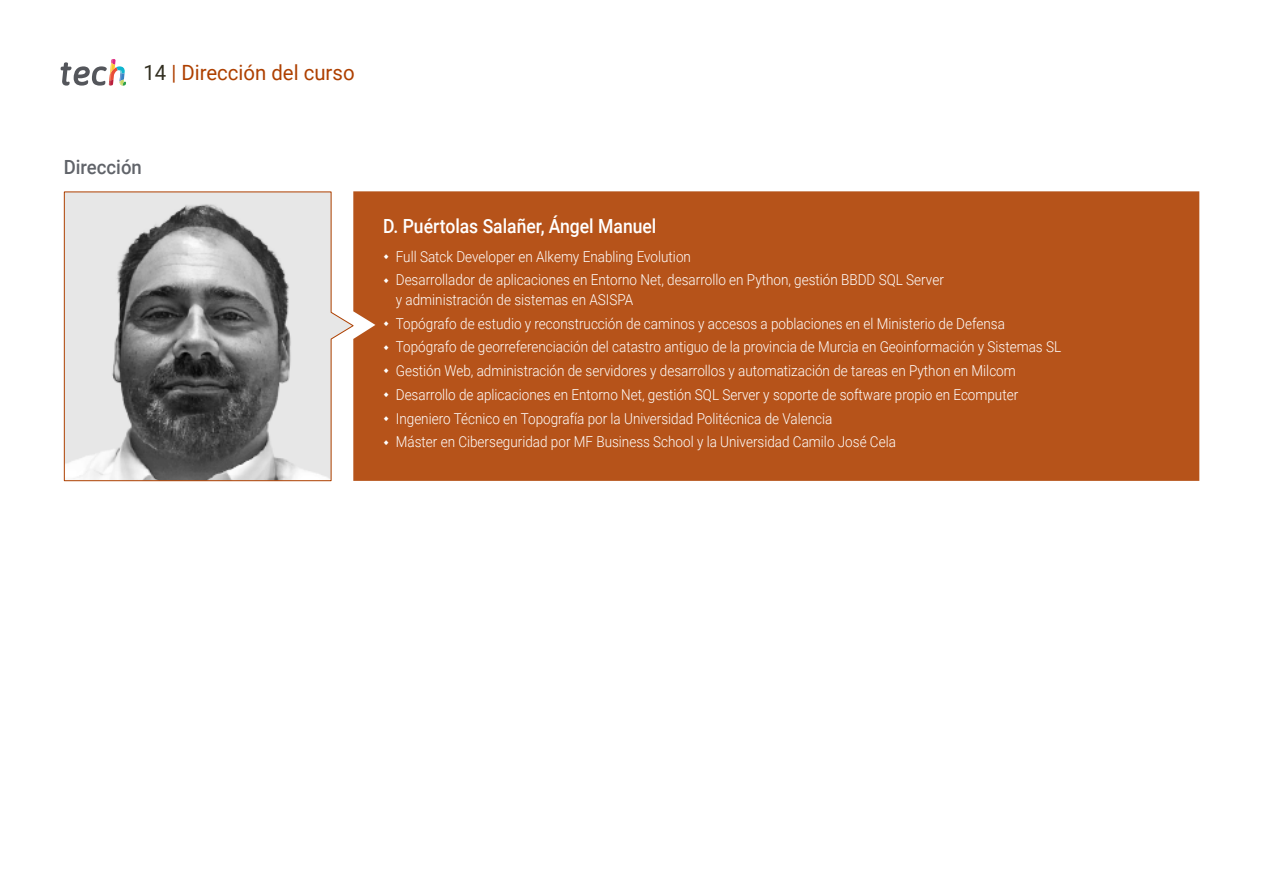
<style>
.page{position:relative;width:1263px;height:893px;background:#fff}
.page>*{position:absolute;margin:0;border:0;box-sizing:border-box;transform-origin:0 0}
.t1{font:21px "Roboto";color:#ae4000}
.t2{font:500 19.5px "Roboto";color:#fff;scale:.9 1}
.t3{font:500 19.5px "Roboto";color:#61646a;scale:.95 1}
.t4{font:300 15px/23.7px "Roboto";color:#fff;scale:.9 1}
.s1{color:#312e20}
</style>
<div class="page">
<svg style="left:61px;top:59px;width:65px;height:27px"></svg>
<div style="left:353px;top:191px;width:846px;height:290px;background:#b6531a"></div>
<svg style="left:64px;top:192px;width:290px;height:289px;background:#aba7a5"></svg>
<svg style="left:384px;top:254px;width:4px;height:5px"></svg>
<svg style="left:384px;top:278px;width:4px;height:5px"></svg>
<svg style="left:384px;top:321px;width:4px;height:5px"></svg>
<svg style="left:384px;top:345px;width:4px;height:5px"></svg>
<svg style="left:384px;top:368px;width:4px;height:5px"></svg>
<svg style="left:384px;top:392px;width:4px;height:5px"></svg>
<svg style="left:384px;top:416px;width:4px;height:5px"></svg>
<svg style="left:384px;top:440px;width:4px;height:5px"></svg>
<h1 class="t1" style="left:144px;top:57px;width:213px"><span class="s1">14</span> | Dirección del curso</h1>
<h2 class="t3" style="left:64px;top:153px;width:84px">Dirección</h2>
<h2 class="t2" style="left:383px;top:212px;width:305px">D. Puértolas Salañer, Ángel Manuel</h2>
<p class="t4" style="left:396px;top:244px;width:610px">Full Satck Developer en Alkemy Enabling Evolution<br>Desarrollador de aplicaciones en Entorno Net, desarrollo en Python, gestión BBDD SQL Server</p>
<p class="t4" style="left:396px;top:287px;width:741px">y administración de sistemas en ASISPA<br>Topógrafo de estudio y reconstrucción de caminos y accesos a poblaciones en el Ministerio de Defensa Topógrafo de georreferenciación del catastro antiguo de la provincia de Murcia en Geoinformación y Sistemas SL Gestión Web, administración de servidores y desarrollos y automatización de tareas en Python en Milcom Desarrollo de aplicaciones en Entorno Net, gestión SQL Server y soporte de software propio en Ecomputer Ingeniero Técnico en Topografía por la Universidad Politécnica de Valencia<br>Máster en Ciberseguridad por MF Business School y la Universidad Camilo José Cela</p>
</div>
